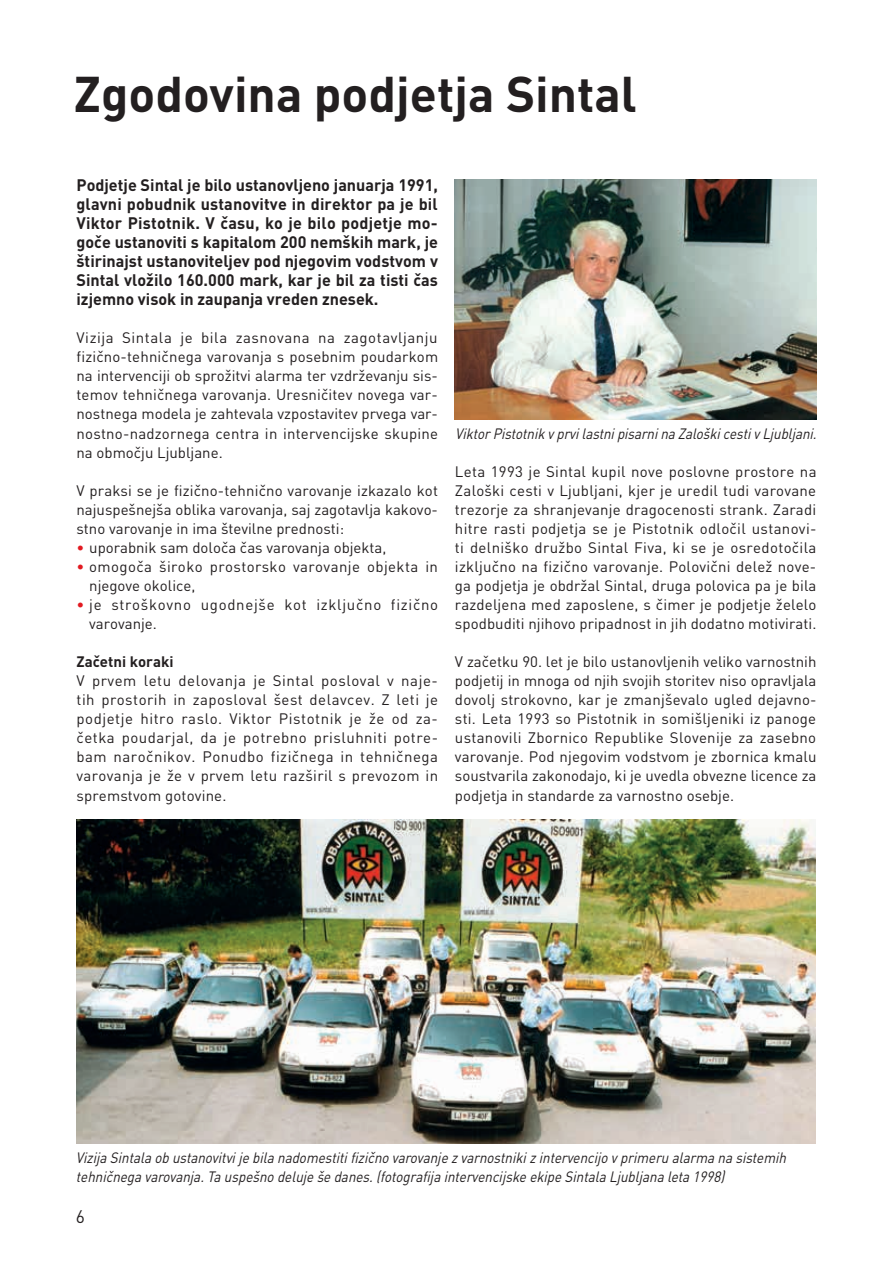
<style>
.page{position:relative;width:893px;height:1263px;background:#fff}
.page>*{position:absolute;margin:0;border:0;box-sizing:border-box;transform-origin:0 0}
.t1{font:700 49.5px "DINOT";color:#231f20}
.t2{font:18px "DINOT";color:#231f20}
.t3{font:700 16.5px/19px "DINOT";color:#231f20;text-align:justify}
.t4{font:15px/19px "DINOT";letter-spacing:.005em;color:#231f20;text-align:justify}
.t5{font:15px/19px "DINOT";letter-spacing:.025em;color:#231f20}
.t6{font:15px/19px "DINOT";letter-spacing:.05em;color:#231f20}
.t7{font:700 15px "DINOT";color:#231f20}
.t8{font:italic 14.85px/19px "DINOT";color:#231f20;scale:.9 1}
.s1{color:#e21a21}
</style>
<div class="page">
<img style="left:455px;top:180px;width:361px;height:239px">
<img style="left:77px;top:819px;width:739px;height:324px">
<h1 class="t1" style="left:74px;top:61px;width:565px">Zgodovina podjetja Sintal</h1>
<p class="t3" style="left:77px;top:175px;width:363px">Podjetje Sintal je bilo ustanovljeno januarja 1991, glavni pobudnik ustanovitve in direktor pa je bil Viktor Pistotnik. V času, ko je bilo podjetje mo&shy;goče ustanoviti s kapitalom 200 nemških mark, je štirinajst ustanoviteljev pod njegovim vodstvom v Sintal vložilo 160.000 mark, kar je bil za tisti čas izjemno visok in zaupanja vreden znesek.</p>
<p class="t4" style="left:77px;top:328px;width:363px">Vizija Sintala je bila zasnovana na zagotavljanju fizično-tehničnega varovanja s posebnim poudarkom na intervenciji ob sprožitvi alarma ter vzdrževanju sis&shy;temov tehničnega varovanja. Uresničitev novega var&shy;nostnega modela je zahtevala vzpostavitev prvega var&shy;nostno-nadzornega centra in intervencijske skupine na območju Ljubljane.</p>
<p class="t4" style="left:77px;top:480px;width:363px">V praksi se je fizično-tehnično varovanje izkazalo kot najuspešnejša oblika varovanja, saj zagotavlja kakovo&shy;stno varovanje in ima številne prednosti:</p>
<p class="t4" style="left:77px;top:538px;width:311px"><span class="s1">•</span> uporabnik sam določa čas varovanja objekta,</p>
<p class="t5" style="left:89px;top:557px;width:350px;text-indent:-13px"><span class="s1">•</span> omogoča široko prostorsko varovanje objekta in njegove okolice,</p>
<p class="t6" style="left:89px;top:595px;width:350px;text-indent:-13px"><span class="s1">•</span> je stroškovno ugodnejše kot izključno fizično varovanje.</p>
<p class="t7" style="left:77px;top:652px;width:99px">Začetni koraki</p>
<p class="t4" style="left:77px;top:671px;width:363px">V prvem letu delovanja je Sintal posloval v naje&shy;tih prostorih in zaposloval šest delavcev. Z leti je podjetje hitro raslo. Viktor Pistotnik je že od za&shy;četka poudarjal, da je potrebno prisluhniti potre&shy;bam naročnikov. Ponudbo fizičnega in tehničnega varovanja je že v prvem letu razširil s prevozom in spremstvom gotovine.</p>
<p class="t8" style="left:455px;top:423px;width:407px">ViktorPistotnikvprvilastnipisarninaZaloškicestivLjubljani.</p>
<p class="t4" style="left:455px;top:461px;width:363px">Leta 1993 je Sintal kupil nove poslovne prostore na Zaloški cesti v Ljubljani, kjer je uredil tudi varovane trezorje za shranjevanje dragocenosti strank. Zaradi hitre rasti podjetja se je Pistotnik odločil ustanovi&shy;ti delniško družbo Sintal Fiva, ki se je osredotočila izključno na fizično varovanje. Polovični delež nove&shy;ga podjetja je obdržal Sintal, druga polovica pa je bila razdeljena med zaposlene, s čimer je podjetje želelo spodbuditi njihovo pripadnost in jih dodatno motivirati.</p>
<p class="t4" style="left:455px;top:652px;width:363px">V začetku 90. let je bilo ustanovljenih veliko varnostnih podjetij in mnoga od njih svojih storitev niso opravljala dovolj strokovno, kar je zmanjševalo ugled dejavno&shy;sti. Leta 1993 so Pistotnik in somišljeniki iz panoge ustanovili Zbornico Republike Slovenije za zasebno varovanje. Pod njegovim vodstvom je zbornica kmalu soustvarila zakonodajo, ki je uvedla obvezne licence za podjetja in standarde za varnostno osebje.</p>
<p class="t8" style="left:76px;top:1147px;width:795px">VizijaSintalaob ustanovitvijebilanadomestitifizičnovarovanjezvarnostnikizintervencijovprimeru alarmanasistemih tehničnegavarovanja.Tauspešnodeluješedanes.(fotografijaintervencijskeekipeSintalaLjubljanaleta1998)</p>
<p class="t2" style="left:76px;top:1205px;width:11px">6</p>
</div>
